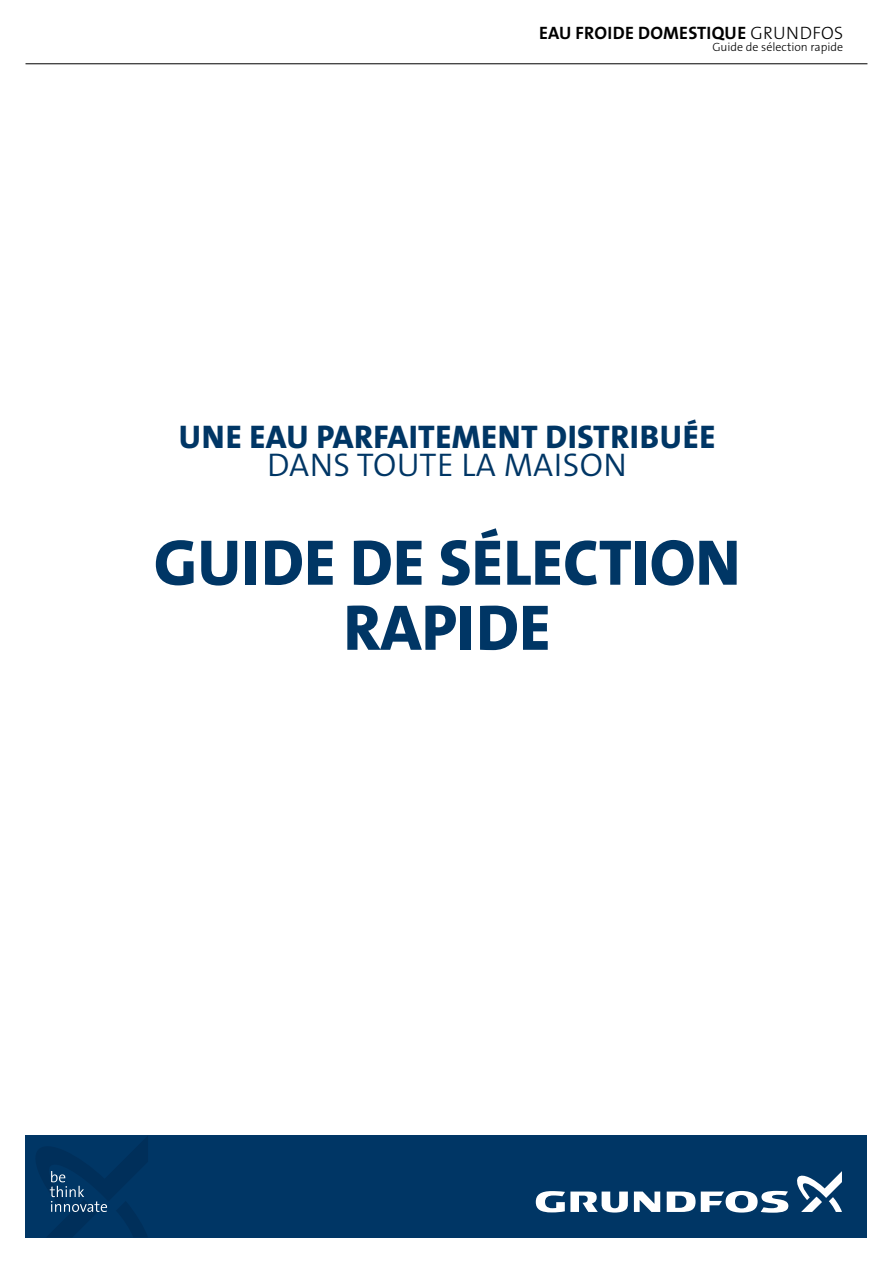
<style>
.page{position:relative;width:893px;height:1263px;background:#fff}
.page>*{position:absolute;margin:0;border:0;box-sizing:border-box;transform-origin:0 0}
.t1{font:65.1px/65.1px "Grundfos The Sans V2 OT 8 XB";color:#003665;text-align:center}
.t2{font:33px "Grundfos The Sans V2 OT 8 XB";letter-spacing:.015em;color:#003665}
.t3{font:33px "Grundfos The Sans V2 OT 4 SL";letter-spacing:.015em;color:#003665}
.t4{font:18px "Grundfos The Sans V2 OT 7 B";letter-spacing:.015em;color:#000}
.t5{font:12px "Grundfos The Sans V2 OT 3 L";color:#000}
.s1{font-family:"Grundfos The Sans V2 OT 3 L"}
</style>
<div class="page">
<div style="left:26px;top:1135px;width:841px;height:102px;background:#003665"></div>
<svg style="left:634px;top:1191px;width:26px;height:21px"></svg>
<svg style="left:536px;top:1191px;width:92px;height:21px"></svg>
<svg style="left:667px;top:1191px;width:121px;height:22px"></svg>
<svg style="left:797px;top:1171px;width:45px;height:41px"></svg>
<svg style="left:36px;top:1136px;width:112px;height:101px"></svg>
<hr style="left:26px;top:63px;width:841px;height:1px;background:#000">
<p class="t4" style="left:539px;top:21px;width:306px">EAU FROIDE DOMESTIQUE <span class="s1">GRUNDFOS</span></p>
<p class="t5" style="left:712px;top:39px;width:132px">Guide de sélection rapide</p>
<p class="t2" style="left:179px;top:415px;width:538px">UNE EAU PARFAITEMENT DISTRIBUÉE</p>
<p class="t3" style="left:267px;top:443px;width:361px">DANS TOUTE LA MAISON</p>
<h1 class="t1" style="left:154px;top:531px;width:588px">GUIDE DE SÉLECTION<br>RAPIDE</h1>
</div>
